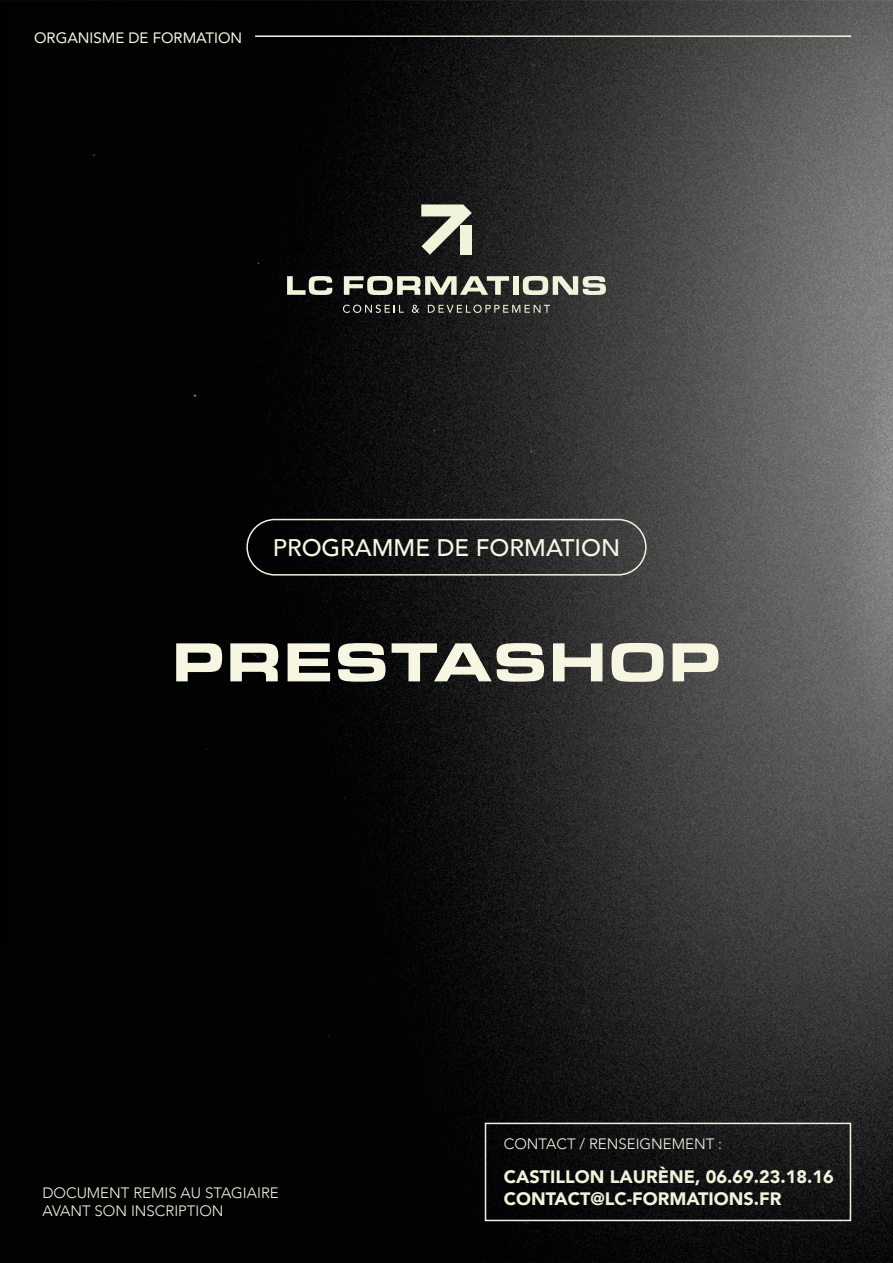
<style>
.page{position:relative;width:893px;height:1263px;background:#fff}
.page>*{position:absolute;margin:0;border:0;box-sizing:border-box;transform-origin:0 0}
.t1{font:900 57px "Eurostile Ext";color:#f7f6e2}
.t2{font:500 24px "Avenir";color:#f7f6e2}
.t3{font:900 18px/21.6px "Avenir";color:#f1f4db}
.t4{font:300 15px/18px "Avenir";color:#f7f6e2}
.t5{font:15px "Avenir";color:#f7f6e2}
</style>
<div class="page">
<img style="left:0;top:0;width:893px;height:1263px">
<hr style="left:255px;top:35px;width:596px;height:2px;background:#f7f6e2">
<svg style="left:287px;top:276px;width:45px;height:19px"></svg>
<svg style="left:344px;top:276px;width:165px;height:19px;background:#8a8c7f"></svg>
<div style="left:513px;top:276px;width:5px;height:19px;background:#f1f4db"></div>
<svg style="left:523px;top:276px;width:83px;height:19px;background:#a4a697"></svg>
<svg style="left:421px;top:204px;width:51px;height:51px;background:#84867a"></svg>
<div style="left:460px;top:225px;width:12px;height:30px;background:#f1f4db"></div>
<svg style="left:343px;top:305px;width:61px;height:8px"></svg>
<svg style="left:412px;top:305px;width:7px;height:8px"></svg>
<svg style="left:428px;top:305px;width:122px;height:8px"></svg>
<div style="left:485px;top:1123px;width:366px;height:98px;border:2px solid #f1f4db"></div>
<div style="left:246px;top:519px;width:401px;height:57px;border:2px solid #f1f4db;border-radius:28px"></div>
<p class="t5" style="left:34px;top:25px;width:210px">ORGANISME DE FORMATION</p>
<h2 class="t2" style="left:273px;top:526px;width:349px">PROGRAMME DE FORMATION</h2>
<h1 class="t1" style="left:171px;top:619px;width:552px">PRESTASHOP</h1>
<p class="t4" style="left:43px;top:1184px;width:238px">DOCUMENT REMIS AU STAGIAIRE<br>AVANT SON INSCRIPTION</p>
<p class="t4" style="left:504px;top:1135px;width:220px">CONTACT / RENSEIGNEMENT :</p>
<p class="t3" style="left:504px;top:1166px;width:331px">CASTILLON LAURÈNE, 06.69.23.18.16<br>CONTACT@LC-FORMATIONS.FR</p>
</div>
